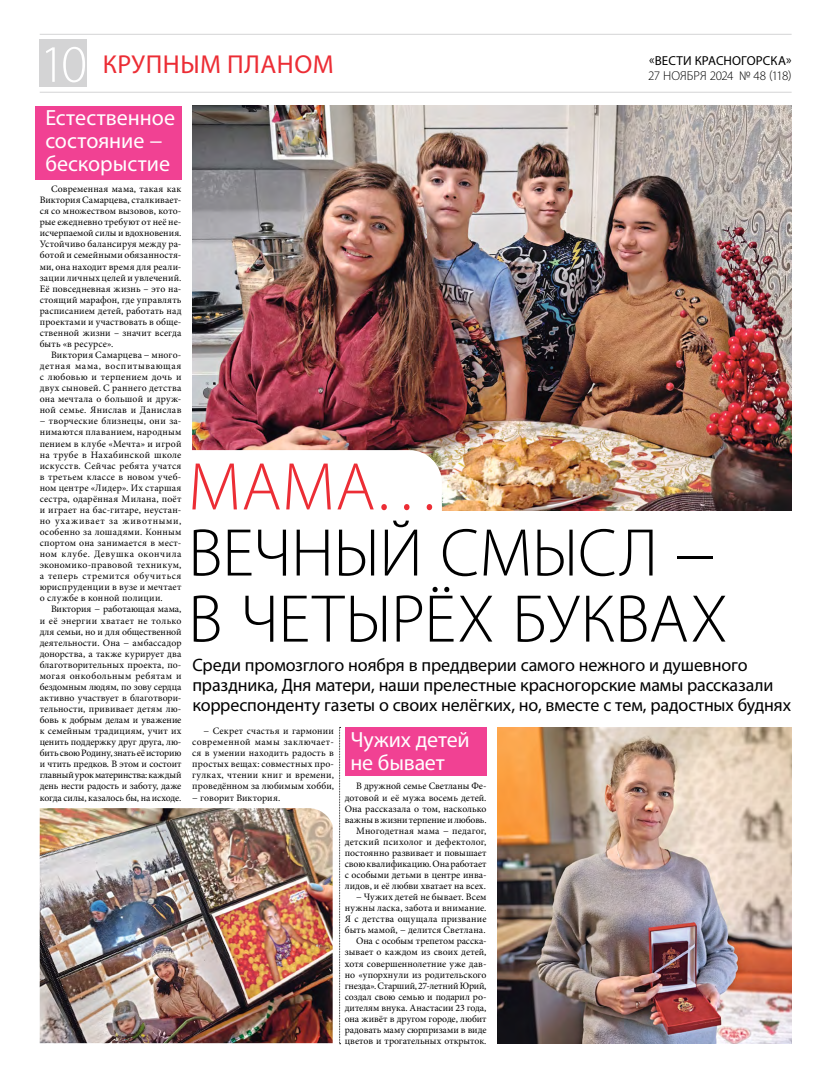
<style>
.page{position:relative;width:820px;height:1078px;background:#fff}
.page>*{position:absolute;margin:0;border:0;box-sizing:border-box;transform-origin:0 0}
.t1{font:300 68px/66px "Myriad Pro";letter-spacing:-.005em;color:#000}
.t2{font:300 68px "Myriad Pro";color:#ec2d35}
.t3{font:300 53px "Myriad Pro";color:#fff}
.t4{font:26px "Myriad Pro";letter-spacing:.02em;color:#ec2d35}
.t5{font:22px/23px "Myriad Pro";letter-spacing:-.005em;color:#fff}
.t6{font:18px/20px "Myriad Pro";letter-spacing:-.01em;color:#000}
.t7{font:300 13px "Myriad Pro";letter-spacing:-.015em;color:#000}
.t8{font:13px "Myriad Pro";letter-spacing:.01em;color:#000}
.t9{font:9.8px/11.1px "Minion Pro";letter-spacing:.005em;color:#000;text-align:justify}
</style>
<div class="page">
<hr style="left:40px;top:92px;width:751px;height:1px;background:#d4d4d5">
<hr style="left:40px;top:34px;width:751px;height:1px;background:#d4d4d5">
<div style="left:40px;top:40px;width:47px;height:47px;background:#d4d4d5"></div>
<div style="left:344px;top:727px;width:142px;height:49px;background:#f14193"></div>
<div style="left:35px;top:106px;width:146px;height:73px;background:#f14193"></div>
<img style="left:192px;top:106px;width:599px;height:405px">
<img style="left:40px;top:808px;width:292px;height:234px">
<img style="left:497px;top:727px;width:294px;height:316px">
<svg style="left:339px;top:727px;width:1px;height:317px"></svg>
<svg style="left:192px;top:450px;width:249px;height:61px"></svg>
<h2 class="t3" style="left:40px;top:32px;width:49px">10</h2>
<h3 class="t8" style="left:649px;top:53px;width:144px">«ВЕСТИ КРАСНОГОРСКА»</h3>
<h3 class="t4" style="left:103px;top:48px;width:232px">КРУПНЫМ ПЛАНОМ</h3>
<h3 class="t7" style="left:647px;top:68px;width:145px">27 НОЯБРЯ 2024 № 48 (118)</h3>
<h3 class="t5" style="left:45px;top:106px;width:131px">Естественное состояние − бескорыстие</h3>
<p class="t9" style="left:40px;top:183px;width:143px;text-indent:11px">Современная мама, такая как Виктория Самарцева, сталкивает&shy;ся со множеством вызовов, кото&shy;рые ежедневно требуют от неё не&shy;исчерпаемой силы и вдохновения.<br>Устойчиво балансируя между ра&shy;ботой и семейными обязанностя&shy;ми, она находит время для реали&shy;зации личных целей и увлечений.<br>Её повседневная жизнь – это на&shy;стоящий марафон, где управлять расписанием детей, работать над проектами и участвовать в обще&shy;ственной жизни – значит всегда быть «в ресурсе».</p>
<p class="t9" style="left:40px;top:349px;width:143px;text-indent:11px">Виктория Самарцева − много&shy;детная мама, воспитывающая с любовью и терпением дочь и двух сыновей. С раннего детства она мечтала о большой и друж&shy;ной семье. Янислав и Данислав − творческие близнецы, они за&shy;нимаются плаванием, народным пением в клубе «Мечта» и игрой на трубе в Нахабинской школе искусств. Сейчас ребята учатся в третьем классе в новом учеб&shy;ном центре «Лидер». Их старшая сестра, одарённая Милана, поёт и играет на бас-гитаре, неустан&shy;но ухаживает за животными, особенно за лошадями. Конным спортом она занимается в мест&shy;ном клубе. Девушка окончила экономико-правовой техникум, а теперь стремится обучиться юриспруденции в вузе и мечтает о службе в конной полиции.</p>
<p class="t9" style="left:40px;top:603px;width:143px;text-indent:11px">Виктория − работающая мама, и её энергии хватает не только для семьи, но и для общественной деятельности. Она − амбассадор донорства, а также курирует два благотворительных проекта, по&shy;могая онкобольным ребятам и бездомным людям, по зову сердца активно участвует в благотвори&shy;тельности, прививает детям лю&shy;бовь к добрым делам и уважение к семейным традициям, учит их ценить поддержку друг друга, лю&shy;бить свою Родину, знать её историю и чтить предков. В этом и состоит главный урок материнства: каждый день нести радость и заботу, даже когда силы, казалось бы, на исходе.</p>
<h1 class="t2" style="left:188px;top:445px;width:254px">МАМА…</h1>
<h1 class="t1" style="left:188px;top:519px;width:540px">ВЕЧНЫЙ СМЫСЛ −<br>В ЧЕТЫРЁХ БУКВАХ</h1>
<h3 class="t6" style="left:192px;top:654px;width:600px">Среди промозглого ноября в преддверии самого нежного и душевного праздника, Дня матери, наши прелестные красногорские мамы рассказали корреспонденту газеты о своих нелёгких, но, вместе с тем, радостных буднях</h3>
<p class="t9" style="left:192px;top:725px;width:143px;text-indent:11px">− Секрет счастья и гармонии современной мамы заключает&shy;ся в умении находить радость в простых вещах: совместных про&shy;гулках, чтении книг и времени, проведённом за любимым хобби, − говорит Виктория.</p>
<h3 class="t5" style="left:350px;top:727px;width:121px">Чужих детей не бывает</h3>
<p class="t9" style="left:344px;top:780px;width:143px;text-align:right">В дружной семье Светланы Фе&shy;дотовой и её мужа восемь детей.<br>Она рассказала о том, насколько важны в жизни терпение и любовь.<br>Многодетная мама − педагог, детский психолог и дефектолог, постоянно развивает и повышает свою квалификацию. Она работает с особыми детьми в центре инва&shy;лидов, и её любви хватает на всех. − Чужих детей не бывает. Всем нужны ласка, забота и внимание.<br>Я с детства ощущала призвание быть мамой, − делится Светлана.<br>Она с особым трепетом расска&shy;зывает о каждом из своих детей, хотя совершеннолетние уже дав&shy;но «упорхнули из родительского гнезда». Старший, 27-летний Юрий, создал свою семью и подарил ро&shy;дителям внука. Анастасии 23 года, она живёт в другом городе, любит радовать маму сюрпризами в виде цветов и трогательных открыток.</p>
</div>
